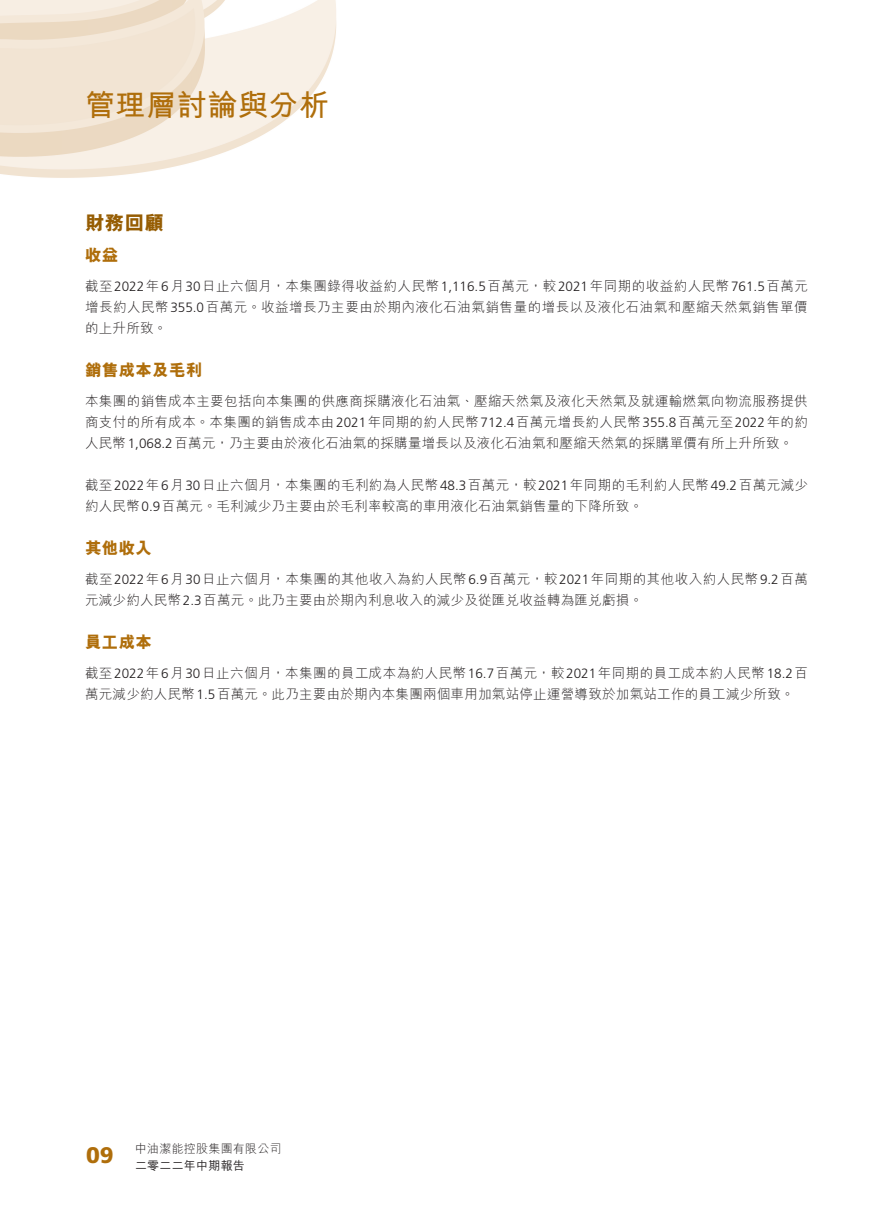
<style>
.page{position:relative;width:893px;height:1212px;background:#fff}
.page>*{position:absolute;margin:0;border:0;box-sizing:border-box;transform-origin:0 0}
.t1{font:700 30px "M Hei HK";letter-spacing:.02em;color:#af6e0b}
._01_H1{font:800 19.5px "M Hei HK";color:#965d03}
._02_H2{font:800 16.5px "M Hei HK";letter-spacing:.02em;color:#af6e0b}
._00_txt{font:300 13.5px/21px "M Hei HK";letter-spacing:.02em;color:#231f20}
.t2{font:300 12px/16.5px "M Hei HK";letter-spacing:.02em;color:#231f20}
.s1{font-family:"Frutiger LT Std"}
.s2{font-weight:500}
</style>
<div class="page">
<img style="left:0;top:0;width:337px;height:178px">
<h1 class="t1" style="left:85px;top:83px;width:246px">管理層討論與分析</h1>
<p class="_01_H1" style="left:85px;top:213px;width:81px">財務回顧</p>
<p class="_02_H2" style="left:85px;top:247px;width:35px">收益</p>
<p class="_00_txt" style="left:85px;top:275px;width:724px;text-align:justify">截至<span class="s1">2022</span>年<span class="s1">6</span>月<span class="s1">30</span>日止六個月，本集團錄得收益約人民幣<span class="s1">1,116.5</span>百萬元，較<span class="s1">2021</span>年同期的收益約人民幣<span class="s1">761.5</span>百萬元增長約人民幣<span class="s1">355.0</span>百萬元。收益增長乃主要由於期內液化石油氣銷售量的增長以及液化石油氣和壓縮天然氣銷售單價的上升所致。</p>
<p class="_02_H2" style="left:85px;top:362px;width:119px">銷售成本及毛利</p>
<p class="_00_txt" style="left:85px;top:390px;width:724px;text-align:justify">本集團的銷售成本主要包括向本集團的供應商採購液化石油氣、壓縮天然氣及液化天然氣及就運輸燃氣向物流服務提供商支付的所有成本。本集團的銷售成本由<span class="s1">2021</span>年同期的約人民幣<span class="s1">712.4</span>百萬元增長約人民幣<span class="s1">355.8</span>百萬元至<span class="s1">2022</span>年的約人民幣<span class="s1">1,068.2</span>百萬元，乃主要由於液化石油氣的採購量增長以及液化石油氣和壓縮天然氣的採購單價有所上升所致。</p>
<p class="_00_txt" style="left:85px;top:474px;width:725px">截至<span class="s1">2022</span>年<span class="s1">6</span>月<span class="s1">30</span>日止六個月，本集團的毛利約為人民幣<span class="s1">48.3</span>百萬元，較<span class="s1">2021</span>年同期的毛利約人民幣<span class="s1">49.2</span>百萬元減少約人民幣<span class="s1">0.9</span>百萬元。毛利減少乃主要由於毛利率較高的車用液化石油氣銷售量的下降所致。</p>
<p class="_02_H2" style="left:85px;top:540px;width:68px">其他收入</p>
<p class="_00_txt" style="left:85px;top:568px;width:724px">截至<span class="s1">2022</span>年<span class="s1">6</span>月<span class="s1">30</span>日止六個月，本集團的其他收入為約人民幣<span class="s1">6.9</span>百萬元，較<span class="s1">2021</span>年同期的其他收入約人民幣<span class="s1">9.2</span>百萬元減少約人民幣<span class="s1">2.3</span>百萬元。此乃主要由於期內利息收入的減少及從匯兌收益轉為匯兌虧損。</p>
<p class="_02_H2" style="left:85px;top:634px;width:68px">員工成本</p>
<p class="_00_txt" style="left:85px;top:662px;width:725px">截至<span class="s1">2022</span>年<span class="s1">6</span>月<span class="s1">30</span>日止六個月，本集團的員工成本為約人民幣<span class="s1">16.7</span>百萬元，較<span class="s1">2021</span>年同期的員工成本約人民幣<span class="s1">18.2</span>百萬元減少約人民幣<span class="s1">1.5</span>百萬元。此乃主要由於期內本集團兩個車用加氣站停止運營導致於加氣站工作的員工減少所致。</p>
<p class="t2" style="left:86px;top:1140px;width:197px;text-indent:49px">中油潔能控股集團有限公司<br><sup>09</sup> <span class="s2">二零二二年中期報告</span></p>
</div>
